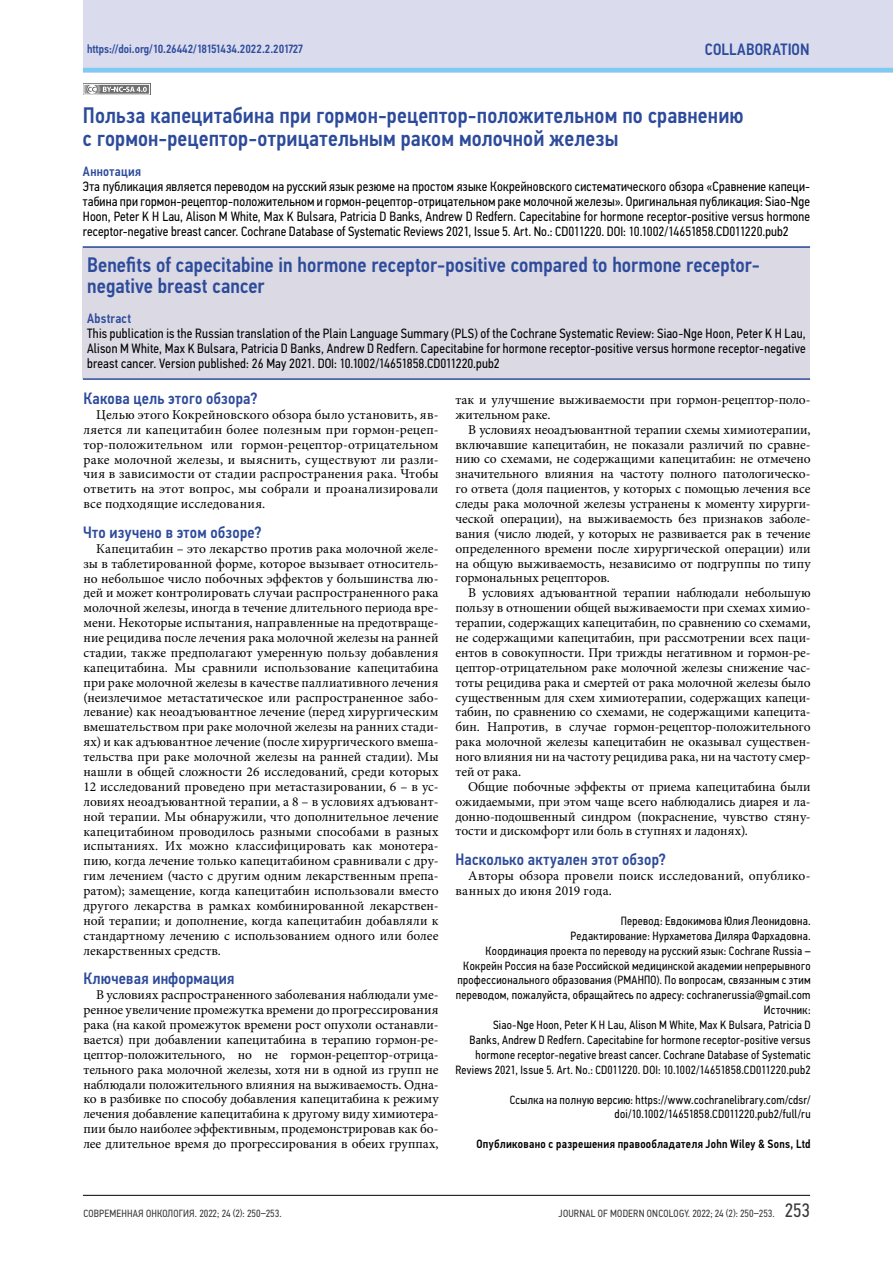
<style>
.page{position:relative;width:893px;height:1263px;background:#fff}
.page>*{position:absolute;margin:0;border:0;box-sizing:border-box;transform-origin:0 0}
.t1{font:500 22.5px/22.5px "Eco Vector Cond";letter-spacing:.005em;color:#2d4b9b}
.t2{font:500 21px/21px "Eco Vector Cond";color:#2d4b9b}
.t3{font:500 16.5px "Eco Vector Cond";letter-spacing:.015em;color:#2d4b9b}
.t4{font:13.5px/14.9px "Minion Pro";letter-spacing:.005em;color:#000;text-align:justify}
.t5{font:13.5px/15px "Eco Vector Cond";color:#000;text-align:justify}
.t6{font:500 13.5px "Eco Vector Cond";letter-spacing:.02em;color:#2d4b9b}
.t7{font:12px/14.9px "Eco Vector Cond";letter-spacing:.02em;color:#000;text-align:right}
.t8{font:500 12px "Eco Vector Cond";letter-spacing:.025em;color:#000}
.t9{font:500 12px "Eco Vector Cond";letter-spacing:-.005em;color:#2d4b9b}
.t10{font:10.5px "Eco Vector Cond";letter-spacing:.02em;color:#383838}
.s1{font-size:19.5px}
</style>
<div class="page">
<div style="left:83px;top:0;width:810px;height:72px;background:#dadcee"></div>
<hr style="left:83px;top:68px;width:810px;height:4px;background:#7ecaf3">
<hr style="left:83px;top:1195px;width:727px;height:1px;background:#000">
<div style="left:83px;top:247px;width:727px;height:132px;background:#dbd9e4"></div>
<svg style="left:100px;top:86px;width:48px;height:7px"></svg>
<svg style="left:103px;top:87px;width:44px;height:5px"></svg>
<svg style="left:85px;top:86px;width:3px;height:7px"></svg>
<svg style="left:91px;top:84px;width:10px;height:10px"></svg>
<div style="left:87px;top:84px;width:11px;height:11px;border:1px solid #6f6f6f;border-radius:50%"></div>
<svg style="left:88px;top:87px;width:8px;height:5px"></svg>
<div style="left:83px;top:84px;width:67px;height:11px;border:1px solid #fff"></div>
<hr style="left:83px;top:246px;width:727px;height:2px;background:#2d4b9b">
<hr style="left:83px;top:378px;width:727px;height:2px;background:#2d4b9b">
<p class="t9" style="left:87px;top:42px;width:218px">https://doi.org/10.26442/18151434.2022.2.201727</p>
<p class="t3" style="left:705px;top:40px;width:9px">collaboration</p>
<h1 class="t1" style="left:83px;top:104px;width:663px">Польза капецитабина при гормон-рецептор-положительном по сравнению с гормон-рецептор-отрицательным раком молочной железы</h1>
<p class="t6" style="left:83px;top:163px;width:60px">Аннотация</p>
<p class="t5" style="left:83px;top:179px;width:729px">Эта публикация является переводом на русский язык резюме на простом языке Кокрейновского систематического обзора «Сравнение капеци&shy;табина при гормон-рецептор-положительном и гормон-рецептор-отрицательном раке молочной железы». Оригинальная публикация: Siao-Nge Hoon, Peter K H Lau, Alison M White, Max K Bulsara, Patricia D Banks, Andrew D Redfern. Capecitabine for hormone receptor-positive versus hormone receptor-negative breast cancer. Cochrane Database of Systematic Reviews 2021, Issue 5. Art. No.: CD011220. DOI: 10.1002/14651858.CD011220.pub2</p>
<h2 class="t2" style="left:87px;top:254px;width:674px">Benefits of capecitabine in hormone receptor-positive compared to hormone receptor&shy;negative breast cancer</h2>
<p class="t6" style="left:87px;top:310px;width:45px">Abstract</p>
<p class="t5" style="left:87px;top:326px;width:720px">This publication is the Russian translation of the Plain Language Summary (PLS) of the Cochrane Systematic Review: Siao-Nge Hoon, Peter K H Lau, Alison M White, Max K Bulsara, Patricia D Banks, Andrew D Redfern. Capecitabine for hormone receptor-positive versus hormone receptor-negative breast cancer. Version published: 26 May 2021. DOI: 10.1002/14651858.CD011220.pub2</p>
<p class="t3" style="left:83px;top:388px;width:175px">Какова цель этого обзора?</p>
<p class="t4" style="left:83px;top:407px;width:357px;text-indent:13px">Целью этого Кокрейновского обзора было установить, яв&shy;ляется ли капецитабин более полезным при гормон-рецеп&shy;тор-положительном или гормон-рецептор-отрицательном раке молочной железы, и выяснить, существуют ли разли&shy;чия в зависимости от стадии распространения рака. Чтобы ответить на этот вопрос, мы собрали и проанализировали все подходящие исследования.</p>
<p class="t3" style="left:83px;top:522px;width:180px">Что изучено в этом обзоре?</p>
<p class="t4" style="left:83px;top:541px;width:357px;text-indent:13px">Капецитабин – это лекарство против рака молочной желе&shy;зы в таблетированной форме, которое вызывает относитель&shy;но небольшое число побочных эффектов у большинства лю&shy;дей и может контролировать случаи распространенного рака молочной железы, иногда в течение длительного периода вре&shy;мени. Некоторые испытания, направленные на предотвраще&shy;ние рецидива после лечения рака молочной железы на ранней стадии, также предполагают умеренную пользу добавления капецитабина. Мы сравнили использование капецитабина при раке молочной железы в качестве паллиативного лечения (неизлечимое метастатическое или распространенное забо&shy;левание) как неоадъювантное лечение (перед хирургическим вмешательством при раке молочной железы на ранних стади&shy;ях) и как адъювантное лечение (после хирургического вмеша&shy;тельства при раке молочной железы на ранней стадии). Мы нашли в общей сложности 26 исследований, среди которых 12 исследований проведено при метастазировании, 6 – в ус&shy;ловиях неоадъювантной терапии, а 8 – в условиях адъювант&shy;ной терапии. Мы обнаружили, что дополнительное лечение капецитабином проводилось разными способами в разных испытаниях. Их можно классифицировать как монотера&shy;пию, когда лечение только капецитабином сравнивали с дру&shy;гим лечением (часто с другим одним лекарственным препа&shy;ратом); замещение, когда капецитабин использовали вместо другого лекарства в рамках комбинированной лекарствен&shy;ной терапии; и дополнение, когда капецитабин добавляли к стандартному лечению с использованием одного или более лекарственных средств.</p>
<p class="t3" style="left:83px;top:969px;width:153px">Ключевая информация</p>
<p class="t4" style="left:83px;top:988px;width:357px;text-indent:13px">В условиях распространенного заболевания наблюдали уме&shy;ренное увеличение промежутка времени до прогрессирования рака (на какой промежуток времени рост опухоли останавли&shy;вается) при добавлении капецитабина в терапию гормон-ре&shy;цептор-положительного, но не гормон-рецептор-отрица&shy;тельного рака молочной железы, хотя ни в одной из групп не наблюдали положительного влияния на выживаемость. Одна&shy;ко в разбивке по способу добавления капецитабина к режиму лечения добавление капецитабина к другому виду химиотера&shy;пии было наиболее эффективным, продемонстрировав как бо&shy;лее длительное время до прогрессирования в обеих группах,</p>
<p class="t4" style="left:455px;top:392px;width:357px">так и улучшение выживаемости при гормон-рецептор-поло&shy;жительном раке.</p>
<p class="t4" style="left:455px;top:422px;width:357px;text-indent:13px">В условиях неоадъювантной терапии схемы химиотерапии, включавшие капецитабин, не показали различий по сравне&shy;нию со схемами, не содержащими капецитабин: не отмечено значительного влияния на частоту полного патологическо&shy;го ответа (доля пациентов, у которых с помощью лечения все следы рака молочной железы устранены к моменту хирурги&shy;ческой операции), на выживаемость без признаков заболе&shy;вания (число людей, у которых не развивается рак в течение определенного времени после хирургической операции) или на общую выживаемость, независимо от подгруппы по типу гормональных рецепторов.</p>
<p class="t4" style="left:455px;top:586px;width:357px;text-indent:13px">В условиях адъювантной терапии наблюдали небольшую пользу в отношении общей выживаемости при схемах химио&shy;терапии, содержащих капецитабин, по сравнению со схемами, не содержащими капецитабин, при рассмотрении всех паци&shy;ентов в совокупности. При трижды негативном и гормон-ре&shy;цептор-отрицательном раке молочной железы снижение час&shy;тоты рецидива рака и смертей от рака молочной железы было существенным для схем химиотерапии, содержащих капеци&shy;табин, по сравнению со схемами, не содержащими капецита&shy;бин. Напротив, в случае гормон-рецептор-положительного рака молочной железы капецитабин не оказывал существен&shy;ного влияния ни на частоту рецидива рака, ни на частоту смер&shy;тей от рака.</p>
<p class="t4" style="left:455px;top:779px;width:357px;text-indent:13px">Общие побочные эффекты от приема капецитабина были ожидаемыми, при этом чаще всего наблюдались диарея и ла&shy;донно-подошвенный синдром (покраснение, чувство стяну&shy;тости и дискомфорт или боль в ступнях и ладонях).</p>
<p class="t3" style="left:455px;top:850px;width:212px">Насколько актуален этот обзор?</p>
<p class="t4" style="left:455px;top:868px;width:357px;text-indent:13px">Авторы обзора провели поиск исследований, опублико&shy;ванных до июня 2019 года.</p>
<p class="t7" style="left:455px;top:913px;width:357px">Перевод: Евдокимова Юлия Леонидовна.<br>Редактирование: Нурхаметова Диляра Фархадовна.<br>Координация проекта по переводу на русский язык: Cochrane Russia – Кокрейн Россия на базе Российской медицинской академии непрерывного профессионального образования (РМАНПО). По вопросам, связанным с этим переводом, пожалуйста, обращайтесь по адресу: cochranerussia@gmail.com Источник:<br>Siao-Nge Hoon, Peter K H Lau, Alison M White, Max K Bulsara, Patricia D<br>Banks, Andrew D Redfern. Capecitabine for hormone receptor-positive versus hormone receptor-negative breast cancer. Cochrane Database of Systematic Reviews 2021, Issue 5. Art. No.: CD011220. DOI: 10.1002/14651858.CD011220.pub2</p>
<p class="t7" style="left:510px;top:1092px;width:302px">Ссылка на полную версию: https://www.cochranelibrary.com/cdsr/ doi/10.1002/14651858.CD011220.pub2/full/ru</p>
<p class="t8" style="left:477px;top:1137px;width:336px">Опубликовано с разрешения правообладателя John Wiley &amp; Sons, Ltd</p>
<p class="t10" style="left:84px;top:1208px;width:200px">СОВРЕМЕННАЯ ОНКОЛОГИЯ. 2022; 24 (2): 250–253.</p>
<p class="t10" style="left:559px;top:1208px;width:253px">JOURNAL OF MODERN ONCOLOGY. 2022; 24 (2): 250–253. <span class="s1">253</span></p>
</div>
